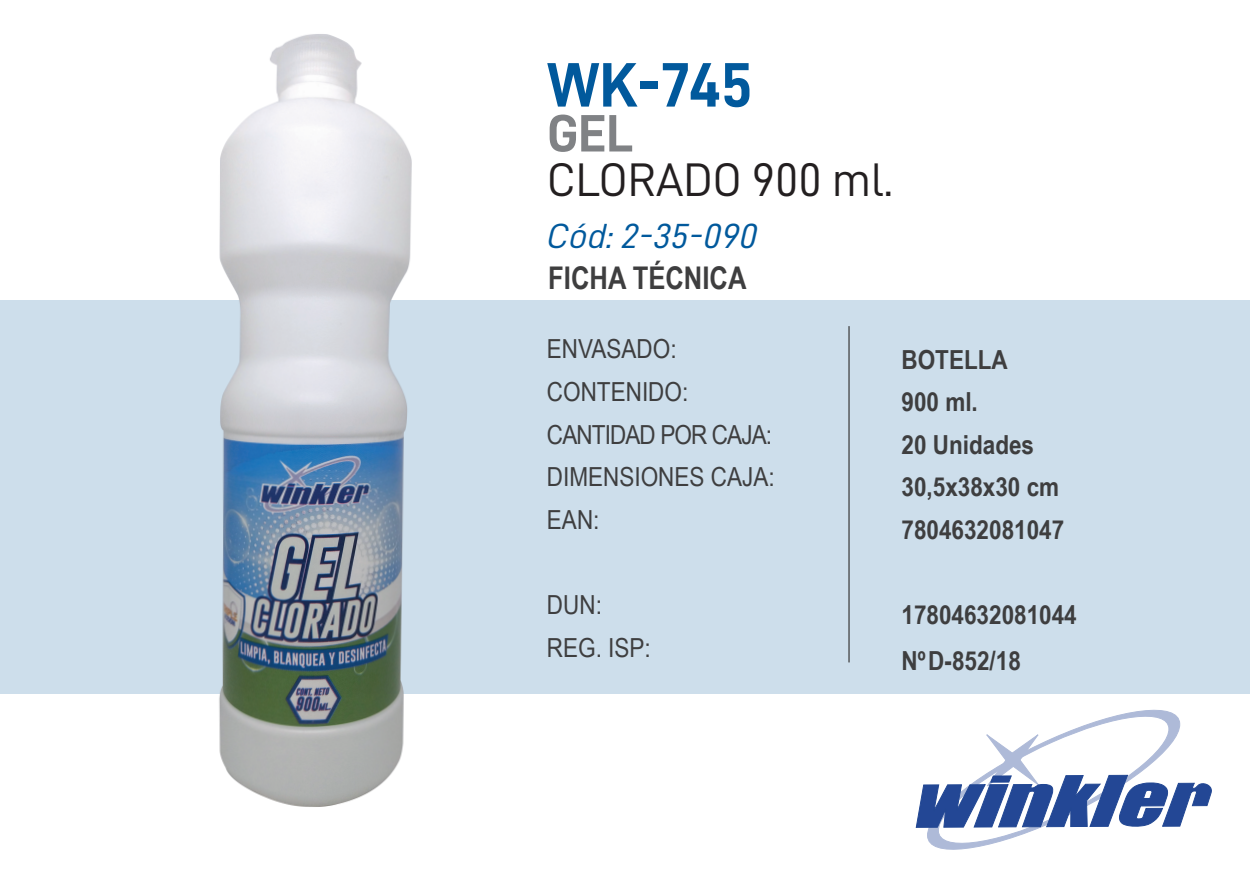
<style>
.page{position:relative;width:1250px;height:875px;background:#fff}
.page>*{position:absolute;margin:0;border:0;box-sizing:border-box;transform-origin:0 0}
.t1{font:63px "D DIN Bold";color:#01599c}
.t2{font:52.75px "D DIN Bold";color:#808285}
.t3{font:47.25px "D DIN";color:#231f20}
.t4{font:35px "D DIN Italic";color:#01599c;scale:1.05 1}
.t5{font:700 31.25px "Arial Narrow";color:#3e3e3f}
.t6{font:700 26.25px/42.6px "Arial Narrow";color:#3e3e3f;scale:1.05 1}
.t7{font:26.25px/42.6px "Arial Narrow";color:#3e3e3f;scale:1.05 1}
</style>
<div class="page">
<div style="left:0;top:300px;width:1250px;height:394px;background:#cddeeb"></div>
<hr style="left:848px;top:327px;width:2px;height:335px;background:#3e3e3f">
<img style="left:219px;top:34px;width:193px;height:773px">
<svg style="left:915px;top:709px;width:297px;height:141px"></svg>
<h1 class="t1" style="left:547px;top:50px;width:207px">WK-745</h1>
<h2 class="t2" style="left:547px;top:104px;width:88px">GEL</h2>
<h3 class="t3" style="left:547px;top:154px;width:348px">CLORADO 900 ml.</h3>
<h3 class="t4" style="left:547px;top:217px;width:202px">Cód: 2-35-090</h3>
<p class="t5" style="left:548px;top:254px;width:200px">FICHA TÉCNICA</p>
<p class="t7" style="left:547px;top:327px;width:218px">ENVASADO:<br>CONTENIDO:<br>CANTIDAD POR CAJA:<br>DIMENSIONES CAJA:<br>EAN:</p>
<p class="t6" style="left:902px;top:337px;width:156px">BOTELLA<br>900 ml.<br>20 Unidades<br>30,5x38x30 cm<br>7804632081047</p>
<p class="t7" style="left:547px;top:583px;width:100px">DUN:<br>REG. ISP:</p>
<p class="t6" style="left:902px;top:591px;width:168px;line-height:45.8px">17804632081044<br>Nº D-852/18</p>
</div>
